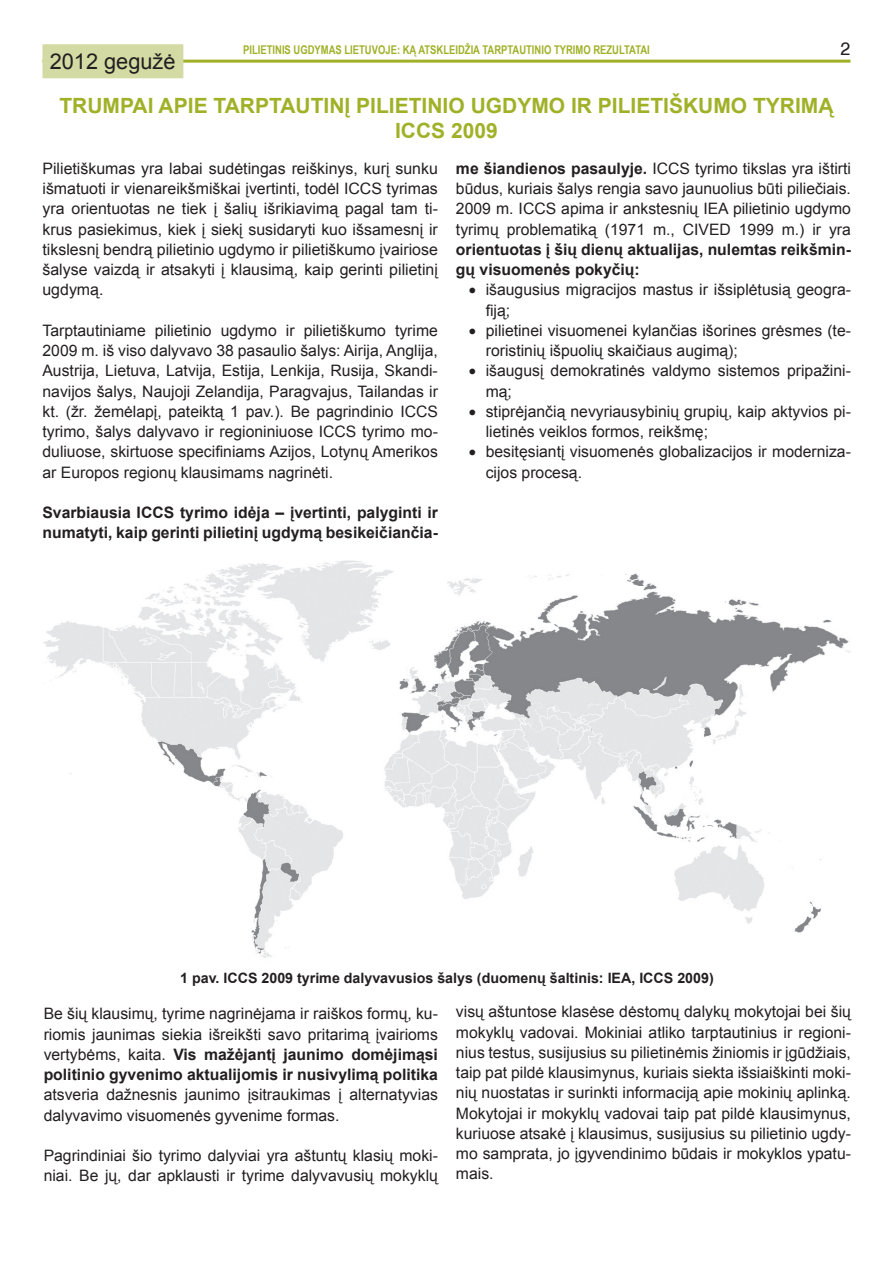
<style>
.page{position:relative;width:893px;height:1263px;background:#fff}
.page>*{position:absolute;margin:0;border:0;box-sizing:border-box;transform-origin:0 0}
.t1{font:21.75px "Arial";color:#231f20}
.t2{font:700 21px/25.2px "Arial";color:#a0b128;text-align:center}
.t3{font:18px "Helvetica LT";color:#231f20}
.t4{font:15.75px/20.2px "Arial";color:#231f20}
.t5{font:700 15.75px/20.2px "Arial";color:#231f20}
.t6{font:700 14.25px "Arial";color:#231f20}
.t7{font:700 12px "Arial Narrow";color:#a0b128;scale:.96 1}
.s1{font-weight:700}
</style>
<div class="page">
<hr style="left:42px;top:60px;width:808px;height:3px;background:#a0b128">
<div style="left:43px;top:45px;width:140px;height:33px;background:#d4daa3"></div>
<div style="left:42px;top:44px;width:141px;height:34px;border:2px solid #d4daa3"></div>
<img style="left:43px;top:561px;width:808px;height:397px">
<p class="t7" style="left:243px;top:43px;width:425px">PILIETINIS UGDYMAS LIETUVOJE: KĄ ATSKLEIDŽIA TARPTAUTINIO TYRIMO REZULTATAI</p>
<p class="t3" style="left:841px;top:37px;width:11px">2</p>
<h1 class="t1" style="left:50px;top:49px;width:127px">2012 gegužė</h1>
<h2 class="t2" style="left:59px;top:93px;width:775px">TRUMPAI APIE TARPTAUTINĮ PILIETINIO UGDYMO IR PILIETIŠKUMO TYRIMĄ<br>ICCS 2009</h2>
<p class="t4" style="left:42px;top:158px;width:397px;text-align:justify">Pilietiškumas yra labai sudėtingas reiškinys, kurį sunku išmatuoti ir vienareikšmiškai įvertinti, todėl ICCS tyrimas yra orientuotas ne tiek į šalių išrikiavimą pagal tam ti&shy;krus pasiekimus, kiek į siekį susidaryti kuo išsamesnį ir tikslesnį bendrą pilietinio ugdymo ir pilietiškumo įvairiose šalyse vaizdą ir atsakyti į klausimą, kaip gerinti pilietinį ugdymą.</p>
<p class="t4" style="left:42px;top:320px;width:397px;text-align:justify">Tarptautiniame pilietinio ugdymo ir pilietiškumo tyrime 2009 m. iš viso dalyvavo 38 pasaulio šalys: Airija, Anglija, Austrija, Lietuva, Latvija, Estija, Lenkija, Rusija, Skandi&shy;navijos šalys, Naujoji Zelandija, Paragvajus, Tailandas ir kt. (žr. žemėlapį, pateiktą 1 pav.). Be pagrindinio ICCS tyrimo, šalys dalyvavo ir regioniniuose ICCS tyrimo mo&shy;duliuose, skirtuose specifiniams Azijos, Lotynų Amerikos ar Europos regionų klausimams nagrinėti.</p>
<p class="t5" style="left:42px;top:503px;width:397px">Svarbiausia ICCS tyrimo idėja – įvertinti, palyginti ir numatyti, kaip gerinti pilietinį ugdymą besikeičiančia-</p>
<p class="t4" style="left:456px;top:158px;width:396px;text-align:justify"><span class="s1">me šiandienos pasaulyje.</span> ICCS tyrimo tikslas yra ištirti būdus, kuriais šalys rengia savo jaunuolius būti piliečiais.<br>2009 m. ICCS apima ir ankstesnių IEA pilietinio ugdymo tyrimų problematiką (1971 m., CIVED 1999 m.) ir yra</p>
<p class="t5" style="left:456px;top:239px;width:396px">orientuotas į šių dienų aktualijas, nulemtas reikšmin&shy;gų visuomenės pokyčių:</p>
<p class="t4" style="left:486px;top:280px;width:367px;text-indent:-17px">• išaugusius migracijos mastus ir išsiplėtusią geogra&shy;fiją;</p>
<p class="t4" style="left:486px;top:320px;width:367px;text-indent:-17px">• pilietinei visuomenei kylančias išorines grėsmes (te&shy;roristinių išpuolių skaičiaus augimą);</p>
<p class="t4" style="left:486px;top:361px;width:367px;text-indent:-17px">• išaugusį demokratinės valdymo sistemos pripažini&shy;mą;</p>
<p class="t4" style="left:486px;top:401px;width:367px;text-indent:-17px">• stiprėjančią nevyriausybinių grupių, kaip aktyvios pi&shy;lietinės veiklos formos, reikšmę;</p>
<p class="t4" style="left:486px;top:442px;width:367px;text-indent:-17px">• besitęsiantį visuomenės globalizacijos ir moderniza&shy;cijos procesą.</p>
<p class="t6" style="left:180px;top:970px;width:535px">1 pav. ICCS 2009 tyrime dalyvavusios šalys (duomenų šaltinis: IEA, ICCS 2009)</p>
<p class="t4" style="left:44px;top:1004px;width:396px;text-align:justify">Be šių klausimų, tyrime nagrinėjama ir raiškos formų, ku&shy;riomis jaunimas siekia išreikšti savo pritarimą įvairioms vertybėms, kaita. <span class="s1">Vis mažėjantį jaunimo domėjimąsi politinio gyvenimo aktualijomis ir nusivylimą politika</span></p>
<p class="t4" style="left:44px;top:1085px;width:396px">atsveria dažnesnis jaunimo įsitraukimas į alternatyvias dalyvavimo visuomenės gyvenime formas.</p>
<p class="t4" style="left:44px;top:1145px;width:396px">Pagrindiniai šio tyrimo dalyviai yra aštuntų klasių moki&shy;niai. Be jų, dar apklausti ir tyrime dalyvavusių mokyklų</p>
<p class="t4" style="left:456px;top:1002px;width:396px;text-align:justify">visų aštuntose klasėse dėstomų dalykų mokytojai bei šių mokyklų vadovai. Mokiniai atliko tarptautinius ir regioni&shy;nius testus, susijusius su pilietinėmis žiniomis ir įgūdžiais, taip pat pildė klausimynus, kuriais siekta išsiaiškinti moki&shy;nių nuostatas ir surinkti informaciją apie mokinių aplinką.<br>Mokytojai ir mokyklų vadovai taip pat pildė klausimynus, kuriuose atsakė į klausimus, susijusius su pilietinio ugdy&shy;mo samprata, jo įgyvendinimo būdais ir mokyklos ypatu&shy;mais.</p>
</div>
